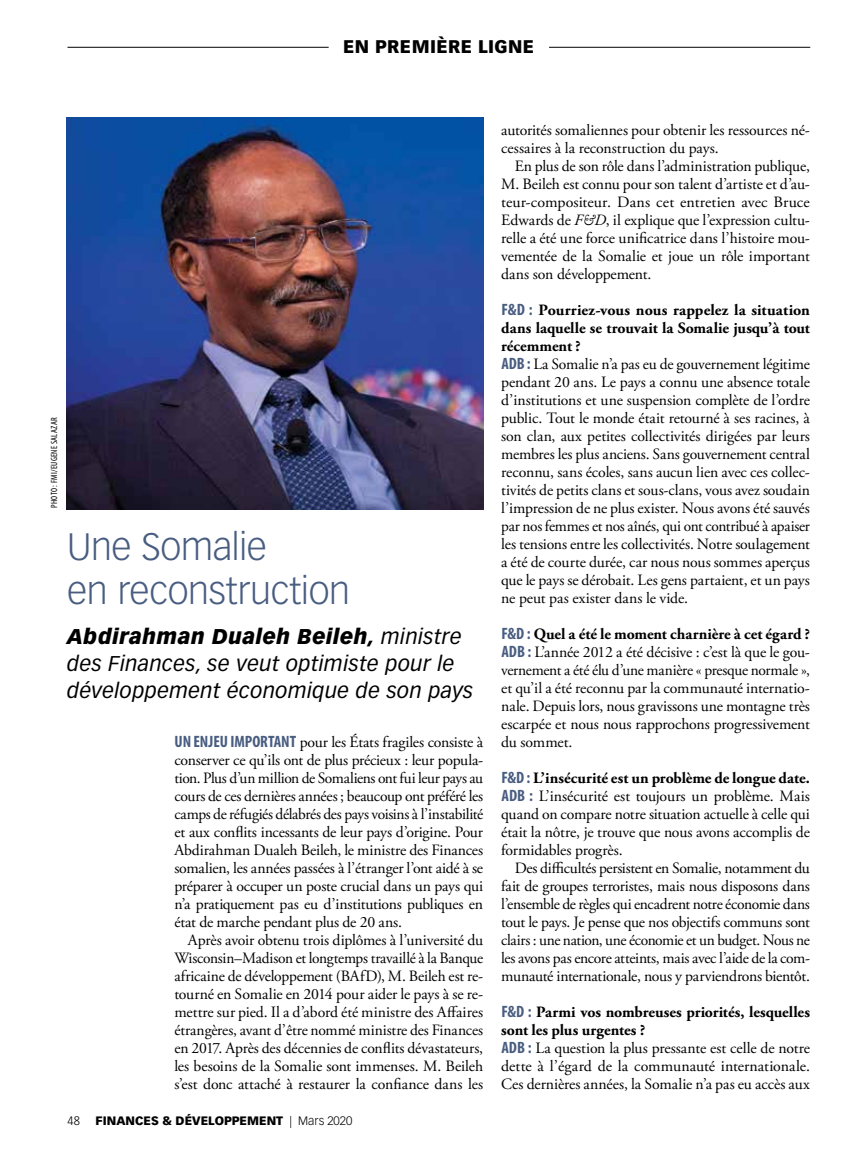
<style>
.page{position:relative;width:864px;height:1161px;background:#fff}
.page>*{position:absolute;margin:0;border:0;box-sizing:border-box;transform-origin:0 0}
.t1{font:300 37.5px/43.5px "Vectora LT Std";letter-spacing:-.01em;color:#495d81}
.t2{font:italic 21px/27px "Vectora LT Std";letter-spacing:.02em;color:#000}
.t3{font:900 18px "Vectora LT Std";letter-spacing:.02em;color:#000}
.t4{font:15.75px/18px "Adobe Garamond Pro";letter-spacing:-.01em;color:#000;text-align:justify}
.t5{font:900 12px "Vectora LT Std";color:#000}
.t6{font:300 12px "Vectora LT Std";color:#000}
.t7{font:condensed 9px "Myriad Pro";letter-spacing:.035em;color:#000}
.s1{font-weight:900}
.s2{font-family:"Myriad Pro";font-weight:700;font-stretch:condensed;font-size:16.5px;color:#495d81}
.s3{font-weight:300}
.s4{font-style:italic}
.s5{font-weight:700}
</style>
<div class="page">
<hr style="left:68px;top:47px;width:261px;height:1px;background:#000">
<hr style="left:549px;top:47px;width:261px;height:1px;background:#000">
<img style="left:67px;top:117px;width:416px;height:393px">
<p class="t3" style="left:343px;top:36px;width:193px">EN PREMIÈRE LIGNE</p>
<p class="t7" style="left:49px;top:508px;width:93px;rotate:-90deg">PHOTO : FMI/EUGENE SALAZAR</p>
<h1 class="t1" style="left:67px;top:526px;width:284px">Une Somalie<br>en reconstruction</h1>
<h2 class="t2" style="left:67px;top:624px;width:408px"><span class="s1">Abdirahman Dualeh Beileh,</span> ministre des Finances, se veut optimiste pour le développement économique de son pays</h2>
<p class="t4" style="left:174px;top:734px;width:310px"><span class="s2">UN ENJEU IMPORTANT</span> pour les États fragiles consiste à conserver ce qu’ils ont de plus précieux : leur popula&shy;tion. Plus d’un million de Somaliens ont fui leur pays au cours de ces dernières années ; beaucoup ont préféré les camps de réfugiés délabrés des pays voisins à l’instabilité et aux conflits incessants de leur pays d’origine. Pour Abdirahman Dualeh Beileh, le ministre des Finances somalien, les années passées à l’étranger l’ont aidé à se préparer à occuper un poste crucial dans un pays qui n’a pratiquement pas eu d’institutions publiques en état de marche pendant plus de 20 ans.</p>
<p class="t4" style="left:174px;top:932px;width:310px;text-indent:13px">Après avoir obtenu trois diplômes à l’université du Wisconsin–Madison et longtemps travaillé à la Banque africaine de développement (BAfD), M. Beileh est re&shy;tourné en Somalie en 2014 pour aider le pays à se re&shy;mettre sur pied. Il a d’abord été ministre des Affaires étrangères, avant d’être nommé ministre des Finances en 2017. Après des décennies de conflits dévastateurs, les besoins de la Somalie sont immenses. M. Beileh s’est donc attaché à restaurer la confiance dans les</p>
<p class="t6" style="left:68px;top:1114px;width:14px">48</p>
<p class="t5" style="left:96px;top:1113px;width:258px">FINANCES &amp; DÉVELOPPEMENT <span class="s3">| Mars 2020</span></p>
<p class="t4" style="left:501px;top:122px;width:310px">autorités somaliennes pour obtenir les ressources né&shy;cessaires à la reconstruction du pays.</p>
<p class="t4" style="left:501px;top:158px;width:310px;text-indent:14px">En plus de son rôle dans l’administration publique, M. Beileh est connu pour son talent d’artiste et d’au&shy;teur-compositeur. Dans cet entretien avec Bruce Edwards de <span class="s4">F&amp;D</span>, il explique que l’expression cultu&shy;relle a été une force unificatrice dans l’histoire mou&shy;vementée de la Somalie et joue un rôle important dans son développement.</p>
<p class="t4" style="left:501px;top:302px;width:310px;text-align:left"><span class="s2">F&amp;D :</span> <span class="s5">Pourriez-vous nous rappelez la situation dans laquelle se trouvait la Somalie jusqu’à tout récemment ?<br></span><span class="s2">ADB :</span> La Somalie n’a pas eu de gouvernement légitime pendant 20 ans. Le pays a connu une absence totale d’institutions et une suspension complète de l’ordre public. Tout le monde était retourné à ses racines, à son clan, aux petites collectivités dirigées par leurs membres les plus anciens. Sans gouvernement central reconnu, sans écoles, sans aucun lien avec ces collec&shy;tivités de petits clans et sous-clans, vous avez soudain l’impression de ne plus exister. Nous avons été sauvés par nos femmes et nos aînés, qui ont contribué à apaiser les tensions entre les collectivités. Notre soulagement a été de courte durée, car nous nous sommes aperçus que le pays se dérobait. Les gens partaient, et un pays ne peut pas exister dans le vide.</p>
<p class="t4" style="left:501px;top:626px;width:310px"><span class="s2">F&amp;D :</span> <span class="s5">Quel a été le moment charnière à cet égard ?<br></span><span class="s2">ADB :</span> L’année 2012 a été décisive : c’est là que le gou&shy;vernement a été élu d’une manière « presque normale », et qu’il a été reconnu par la communauté internatio&shy;nale. Depuis lors, nous gravissons une montagne très escarpée et nous nous rapprochons progressivement du sommet.</p>
<p class="t4" style="left:501px;top:770px;width:310px"><span class="s2">F&amp;D :</span> <span class="s5">L’insécurité est un problème de longue date.<br></span><span class="s2">ADB :</span> L’insécurité est toujours un problème. Mais quand on compare notre situation actuelle à celle qui était la nôtre, je trouve que nous avons accomplis de formidables progrès.</p>
<p class="t4" style="left:501px;top:860px;width:310px;text-indent:14px">Des difficultés persistent en Somalie, notamment du fait de groupes terroristes, mais nous disposons dans l’ensemble de règles qui encadrent notre économie dans tout le pays. Je pense que nos objectifs communs sont clairs : une nation, une économie et un budget. Nous ne les avons pas encore atteints, mais avec l’aide de la com&shy;munauté internationale, nous y parviendrons bientôt.</p>
<p class="t4" style="left:501px;top:1004px;width:310px;text-align:left"><span class="s2">F&amp;D :</span> <span class="s5">Parmi vos nombreuses priorités, lesquelles sont les plus urgentes ?<br></span><span class="s2">ADB :</span> La question la plus pressante est celle de notre dette à l’égard de la communauté internationale.<br>Ces dernières années, la Somalie n’a pas eu accès aux</p>
</div>
